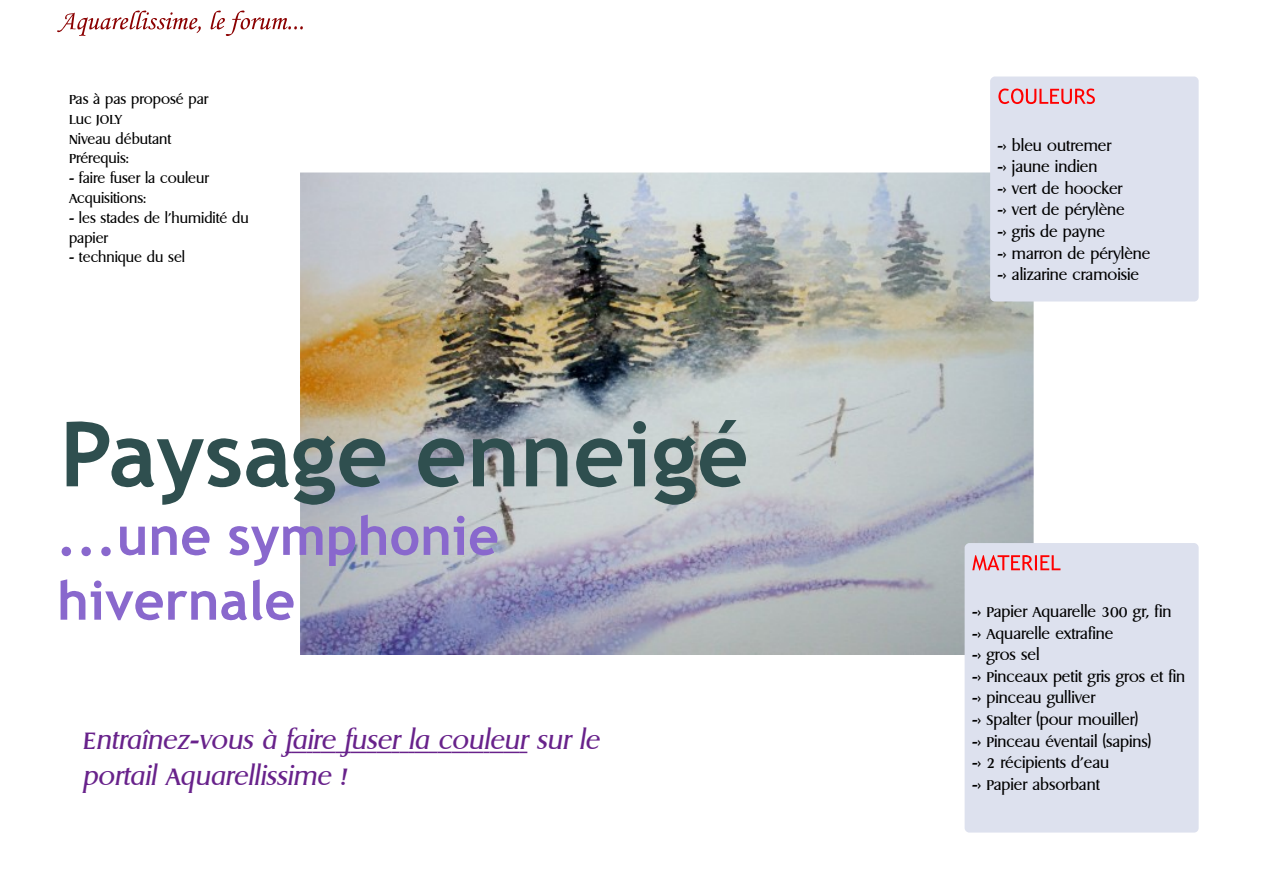
<style>
.page{position:relative;width:1263px;height:893px;background:#fff}
.page>*{position:absolute;margin:0;border:0;box-sizing:border-box;transform-origin:0 0}
.t1{font:italic 30px/36px "Aaron Becker";letter-spacing:-.005em;color:#68228b}
.t2{font:18px "Aaron Becker";letter-spacing:-.03em;color:#000}
.t3{font:18px/21.6px "Aaron Becker";letter-spacing:.005em;color:#000}
.t4{font:18px/21.6px "Aaron Becker";letter-spacing:-.055em;color:#000}
.t5{font:18px "Aaron Becker";letter-spacing:-.05em;color:#000}
.t6{font:18px "Aaron Becker";color:#000}
.t7{font:18px "Aaron Becker";letter-spacing:.05em;color:#000}
.t8{font:16.5px/19.8px "Aaron Becker";letter-spacing:.005em;color:#000}
.t9{font:16.5px/19.8px "Aaron Becker";letter-spacing:-.02em;color:#000}
.t10{font:16.5px "Aaron Becker";letter-spacing:.055em;color:#000}
</style>
<div class="page">
<img style="left:300px;top:173px;width:734px;height:481px">
<svg style="left:67px;top:421px;width:173px;height:84px"></svg>
<svg style="left:246px;top:436px;width:139px;height:69px"></svg>
<svg style="left:418px;top:438px;width:46px;height:49px;background:#62777d"></svg>
<svg style="left:473px;top:438px;width:41px;height:48px;background:#617475"></svg>
<svg style="left:526px;top:438px;width:41px;height:48px;background:#6d8283"></svg>
<svg style="left:576px;top:438px;width:46px;height:49px;background:#708687"></svg>
<svg style="left:628px;top:421px;width:18px;height:65px"></svg>
<svg style="left:654px;top:420px;width:92px;height:85px;background:#889898"></svg>
<div style="left:990px;top:76px;width:208px;height:226px;background:#dde1ee"></div>
<svg style="left:998px;top:88px;width:97px;height:16px;background:#e8969f"></svg>
<div style="left:964px;top:543px;width:234px;height:290px;background:#dde1ee"></div>
<svg style="left:972px;top:555px;width:88px;height:15px"></svg>
<svg style="left:62px;top:547px;width:9px;height:9px"></svg>
<svg style="left:81px;top:547px;width:10px;height:9px"></svg>
<svg style="left:101px;top:547px;width:10px;height:9px"></svg>
<svg style="left:120px;top:527px;width:25px;height:28px"></svg>
<svg style="left:152px;top:526px;width:58px;height:29px"></svg>
<svg style="left:229px;top:526px;width:93px;height:40px"></svg>
<svg style="left:329px;top:526px;width:26px;height:40px"></svg>
<svg style="left:361px;top:514px;width:57px;height:41px;background:#a89ec9"></svg>
<svg style="left:424px;top:526px;width:24px;height:29px"></svg>
<svg style="left:454px;top:516px;width:43px;height:39px;background:#a89ecb"></svg>
<svg style="left:61px;top:579px;width:24px;height:41px"></svg>
<svg style="left:91px;top:580px;width:156px;height:40px"></svg>
<svg style="left:253px;top:579px;width:41px;height:41px"></svg>
<svg style="left:57px;top:11px;width:144px;height:25px"></svg>
<svg style="left:211px;top:10px;width:92px;height:26px"></svg>
<svg style="left:285px;top:752px;width:242px;height:1px"></svg>
<p class="t9" style="left:69px;top:89px;width:142px">Pas à pas proposé par<br>Luc JOLY<br>Nive au débutant<br>Prére q uis :</p>
<p class="t8" style="left:69px;top:169px;width:143px">- faire fuse r la coule ur<br>Acq uisitions:</p>
<p class="t8" style="left:69px;top:208px;width:180px">- le s stade s de l'h um idité du papie r</p>
<p class="t10" style="left:69px;top:249px;width:127px">- tech nique du sel</p>
<h1 class="t1" style="left:82px;top:723px;width:522px">Entraîne z-vous à faire fuse r la coule ur sur le portailAq uare llissim e !</h1>
<p class="t7" style="left:998px;top:136px;width:117px">-&gt;bleu outrem er</p>
<p class="t3" style="left:998px;top:156px;width:128px">- &gt; jaune indie n -&gt;ve rtde h oocke r</p>
<p class="t6" style="left:998px;top:200px;width:124px">- &gt; ve rtde pérylène</p>
<p class="t2" style="left:998px;top:222px;width:104px">- &gt; gris de payne</p>
<p class="t2" style="left:998px;top:244px;width:150px">- &gt; m arron de pérylène</p>
<p class="t2" style="left:998px;top:265px;width:139px">- &gt; alizarine cram ois ie</p>
<p class="t2" style="left:972px;top:602px;width:202px">- &gt; Papie r Aq uare lle 300 gr, fin</p>
<p class="t4" style="left:972px;top:623px;width:138px">- &gt; Aq uare lle e xtrafine -&gt;gros sel</p>
<p class="t2" style="left:972px;top:667px;width:215px">- &gt; Pince aux pe titgris gros e tfin</p>
<p class="t2" style="left:972px;top:688px;width:126px">- &gt; pince au gullive r</p>
<p class="t3" style="left:972px;top:709px;width:170px">- &gt; Spalte r (pour m ouille r)</p>
<p class="t5" style="left:972px;top:732px;width:183px">- &gt; Pince au éve ntail(sapins)</p>
<p class="t2" style="left:972px;top:753px;width:137px">- &gt; 2 récipie nts d'e au</p>
<p class="t2" style="left:972px;top:775px;width:134px">- &gt; Papie r absorbant</p>
</div>
